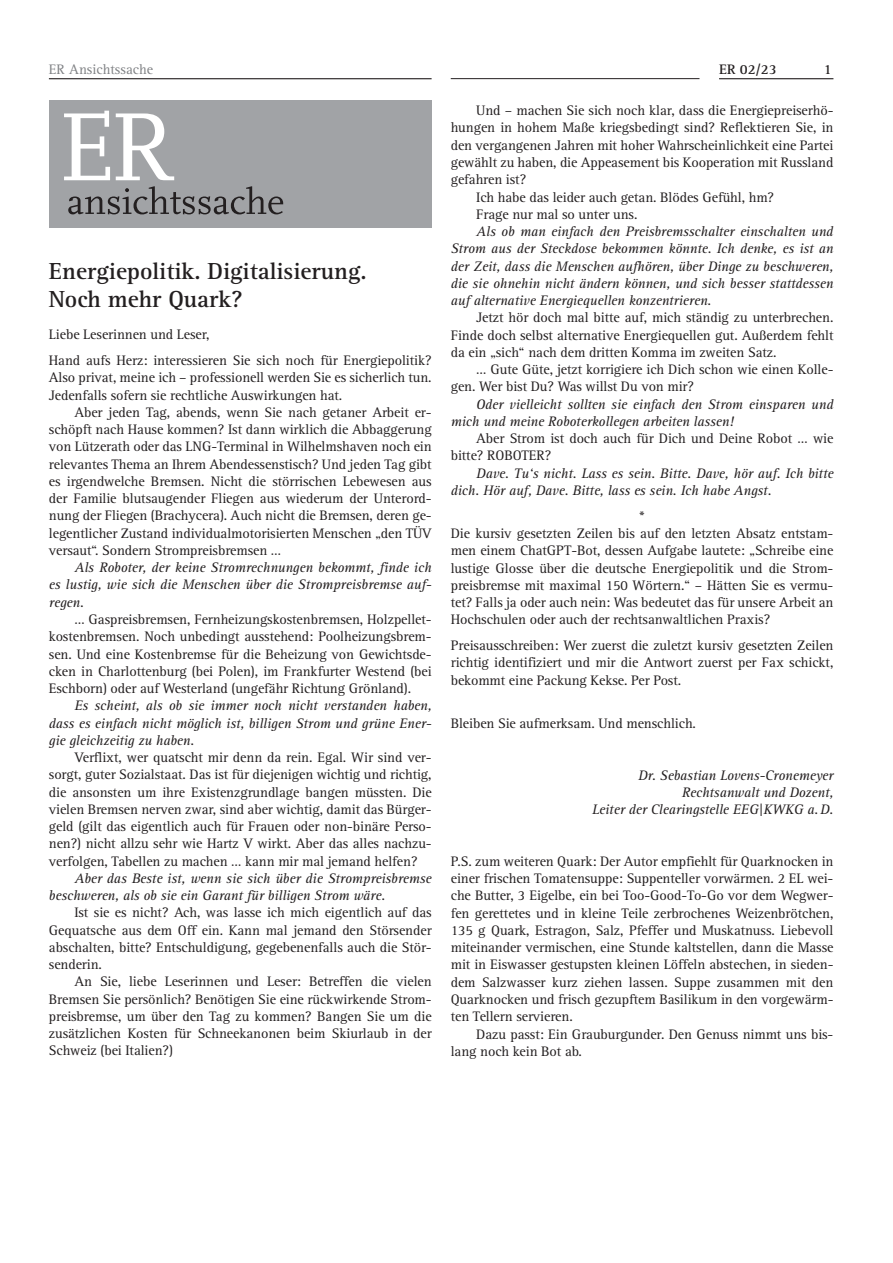
<style>
.page{position:relative;width:893px;height:1263px;background:#fff}
.page>*{position:absolute;margin:0;border:0;box-sizing:border-box;transform-origin:0 0}
.t1{font:700 24px/27.8px "Rotis Serif";color:#231f20}
.t2{font:14.25px/17.2px "Rotis Serif";letter-spacing:-.005em;color:#231f20;text-align:justify}
.t3{font:italic 14.25px/17.2px "Rotis Serif";letter-spacing:-.005em;color:#231f20;text-align:justify}
.t4{font:14.25px "Rotis Serif";color:#808285}
.t5{font:700 14.25px "Rotis Serif";color:#231f20}
</style>
<div class="page">
<hr style="left:451px;top:78px;width:248px;height:1px;background:#231f20">
<hr style="left:719px;top:78px;width:114px;height:1px;background:#231f20">
<hr style="left:49px;top:78px;width:383px;height:1px;background:#231f20">
<div style="left:49px;top:100px;width:382px;height:127px;background:#a1a3a6"></div>
<svg style="left:64px;top:111px;width:110px;height:69px"></svg>
<svg style="left:68px;top:186px;width:215px;height:28px"></svg>
<p class="t4" style="left:49px;top:61px;width:106px">ER Ansichtssache</p>
<p class="t5" style="left:719px;top:61px;width:59px">ER 02/23</p>
<p class="t5" style="left:824px;top:61px;width:9px">1</p>
<h1 class="t1" style="left:49px;top:257px;width:319px">Energiepolitik. Digitalisierung.<br>Noch mehr Quark?</h1>
<p class="t2" style="left:49px;top:322px;width:384px;line-height:26px">Liebe Leserinnen und Leser,<br>Hand aufs Herz: interessieren Sie sich noch für Energiepolitik?</p>
<p class="t2" style="left:49px;top:369px;width:384px">Also privat, meine ich – professionell werden Sie es sicherlich tun.<br>Jedenfalls sofern sie rechtliche Auswirkungen hat.</p>
<p class="t2" style="left:49px;top:404px;width:384px;text-indent:26px">Aber jeden Tag, abends, wenn Sie nach getaner Arbeit er&shy;schöpft nach Hause kommen? Ist dann wirklich die Abbaggerung von Lützerath oder das LNG-Terminal in Wilhelmshaven noch ein relevantes Thema an Ihrem Abendessenstisch? Und jeden Tag gibt es irgendwelche Bremsen. Nicht die störrischen Lebewesen aus der Familie blutsaugender Fliegen aus wiederum der Unterord&shy;nung der Fliegen (Brachycera). Auch nicht die Bremsen, deren ge&shy;legentlicher Zustand individualmotorisierten Menschen „den TÜV versaut“. Sondern Strompreisbremsen …</p>
<p class="t3" style="left:49px;top:559px;width:384px;text-indent:26px">Als Roboter, der keine Stromrechnungen bekommt, finde ich es lustig, wie sich die Menschen über die Strompreisbremse auf&shy;regen.</p>
<p class="t2" style="left:49px;top:611px;width:384px;text-indent:26px">… Gaspreisbremsen, Fernheizungskostenbremsen, Holzpellet&shy;kostenbremsen. Noch unbedingt ausstehend: Poolheizungsbrem&shy;sen. Und eine Kostenbremse für die Beheizung von Gewichtsde&shy;cken in Charlottenburg (bei Polen), im Frankfurter Westend (bei Eschborn) oder auf Westerland (ungefähr Richtung Grönland).</p>
<p class="t3" style="left:49px;top:697px;width:384px;text-indent:26px">Es scheint, als ob sie immer noch nicht verstanden haben, dass es einfach nicht möglich ist, billigen Strom und grüne Ener&shy;gie gleichzeitig zu haben.</p>
<p class="t2" style="left:49px;top:749px;width:384px;text-indent:26px">Verflixt, wer quatscht mir denn da rein. Egal. Wir sind ver&shy;sorgt, guter Sozialstaat. Das ist für diejenigen wichtig und richtig, die ansonsten um ihre Existenzgrundlage bangen müssten. Die vielen Bremsen nerven zwar, sind aber wichtig, damit das Bürger&shy;geld (gilt das eigentlich auch für Frauen oder non-binäre Perso&shy;nen?) nicht allzu sehr wie Hartz V wirkt. Aber das alles nachzu&shy;verfolgen, Tabellen zu machen … kann mir mal jemand helfen?</p>
<p class="t3" style="left:49px;top:870px;width:384px;text-indent:26px">Aber das Beste ist, wenn sie sich über die Strompreisbremse beschweren, als ob sie ein Garant für billigen Strom wäre.</p>
<p class="t2" style="left:49px;top:904px;width:384px;text-indent:26px">Ist sie es nicht? Ach, was lasse ich mich eigentlich auf das Gequatsche aus dem Off ein. Kann mal jemand den Störsender abschalten, bitte? Entschuldigung, gegebenenfalls auch die Stör&shy;senderin.</p>
<p class="t2" style="left:49px;top:973px;width:384px;text-indent:26px">An Sie, liebe Leserinnen und Leser: Betreffen die vielen Bremsen Sie persönlich? Benötigen Sie eine rückwirkende Strom&shy;preisbremse, um über den Tag zu kommen? Bangen Sie um die zusätzlichen Kosten für Schneekanonen beim Skiurlaub in der Schweiz (bei Italien?)</p>
<p class="t2" style="left:476px;top:102px;width:359px">Und – machen Sie sich noch klar, dass die Energiepreiserhö-</p>
<p class="t2" style="left:451px;top:120px;width:384px">hungen in hohem Maße kriegsbedingt sind? Reflektieren Sie, in</p>
<p class="t2" style="left:451px;top:137px;width:384px">den vergangenen Jahren mit hoher Wahrscheinlichkeit eine Partei</p>
<p class="t2" style="left:451px;top:154px;width:384px">gewählt zu haben, die Appeasement bis Kooperation mit Russland</p>
<p class="t2" style="left:451px;top:171px;width:77px">gefahren ist?</p>
<p class="t2" style="left:476px;top:189px;width:299px">Ich habe das leider auch getan. Blödes Gefühl, hm?</p>
<p class="t2" style="left:476px;top:206px;width:163px">Frage nur mal so unter uns.</p>
<p class="t3" style="left:451px;top:223px;width:384px;text-indent:26px">Als ob man einfach den Preisbremsschalter einschalten und Strom aus der Steckdose bekommen könnte. Ich denke, es ist an der Zeit, dass die Menschen aufhören, über Dinge zu beschweren, die sie ohnehin nicht ändern können, und sich besser stattdessen auf alternative Energiequellen konzentrieren.</p>
<p class="t2" style="left:451px;top:309px;width:384px;text-indent:26px">Jetzt hör doch mal bitte auf, mich ständig zu unterbrechen.<br>Finde doch selbst alternative Energiequellen gut. Außerdem fehlt da ein „sich“ nach dem dritten Komma im zweiten Satz.</p>
<p class="t2" style="left:451px;top:361px;width:384px;text-indent:26px">… Gute Güte, jetzt korrigiere ich Dich schon wie einen Kolle&shy;gen. Wer bist Du? Was willst Du von mir?</p>
<p class="t3" style="left:451px;top:396px;width:384px;text-indent:26px">Oder vielleicht sollten sie einfach den Strom einsparen und mich und meine Roboterkollegen arbeiten lassen!</p>
<p class="t2" style="left:451px;top:430px;width:384px;text-indent:26px">Aber Strom ist doch auch für Dich und Deine Robot … wie bitte? ROBOTER?</p>
<p class="t3" style="left:451px;top:465px;width:384px;text-indent:26px">Dave. Tu‘s nicht. Lass es sein. Bitte. Dave, hör auf. Ich bitte dich. Hör auf, Dave. Bitte, lass es sein. Ich habe Angst.</p>
<p class="t2" style="left:451px;top:508px;width:384px;text-align:left;text-indent:189px">*<br>Die kursiv gesetzten Zeilen bis auf den letzten Absatz entstam&shy;men einem ChatGPT-Bot, dessen Aufgabe lautete: „Schreibe eine lustige Glosse über die deutsche Energiepolitik und die Strom&shy;preisbremse mit maximal 150 Wörtern.“ – Hätten Sie es vermu&shy;tet? Falls ja oder auch nein: Was bedeutet das für unsere Arbeit an Hochschulen oder auch der rechtsanwaltlichen Praxis?</p>
<p class="t2" style="left:451px;top:637px;width:384px">Preisausschreiben: Wer zuerst die zuletzt kursiv gesetzten Zeilen richtig identifiziert und mir die Antwort zuerst per Fax schickt, bekommt eine Packung Kekse. Per Post.</p>
<p class="t2" style="left:451px;top:715px;width:247px">Bleiben Sie aufmerksam. Und menschlich.</p>
<p class="t3" style="left:592px;top:767px;width:243px;text-align:right">Dr. Sebastian Lovens-Cronemeyer<br>Rechtsanwalt und Dozent,<br>Leiter der Clearingstelle EEG|KWKG a.D.</p>
<p class="t2" style="left:451px;top:853px;width:384px">P.S. zum weiteren Quark: Der Autor empfiehlt für Quarknocken in einer frischen Tomatensuppe: Suppenteller vorwärmen. 2 EL wei&shy;che Butter, 3 Eigelbe, ein bei Too-Good-To-Go vor dem Wegwer&shy;fen gerettetes und in kleine Teile zerbrochenes Weizenbrötchen, 135 g Quark, Estragon, Salz, Pfeffer und Muskatnuss. Liebevoll miteinander vermischen, eine Stunde kaltstellen, dann die Masse mit in Eiswasser gestupsten kleinen Löffeln abstechen, in sieden&shy;dem Salzwasser kurz ziehen lassen. Suppe zusammen mit den Quarknocken und frisch gezupftem Basilikum in den vorgewärm&shy;ten Tellern servieren.</p>
<p class="t2" style="left:451px;top:1025px;width:384px;text-indent:26px">Dazu passt: Ein Grauburgunder. Den Genuss nimmt uns bis&shy;lang noch kein Bot ab.</p>
</div>
